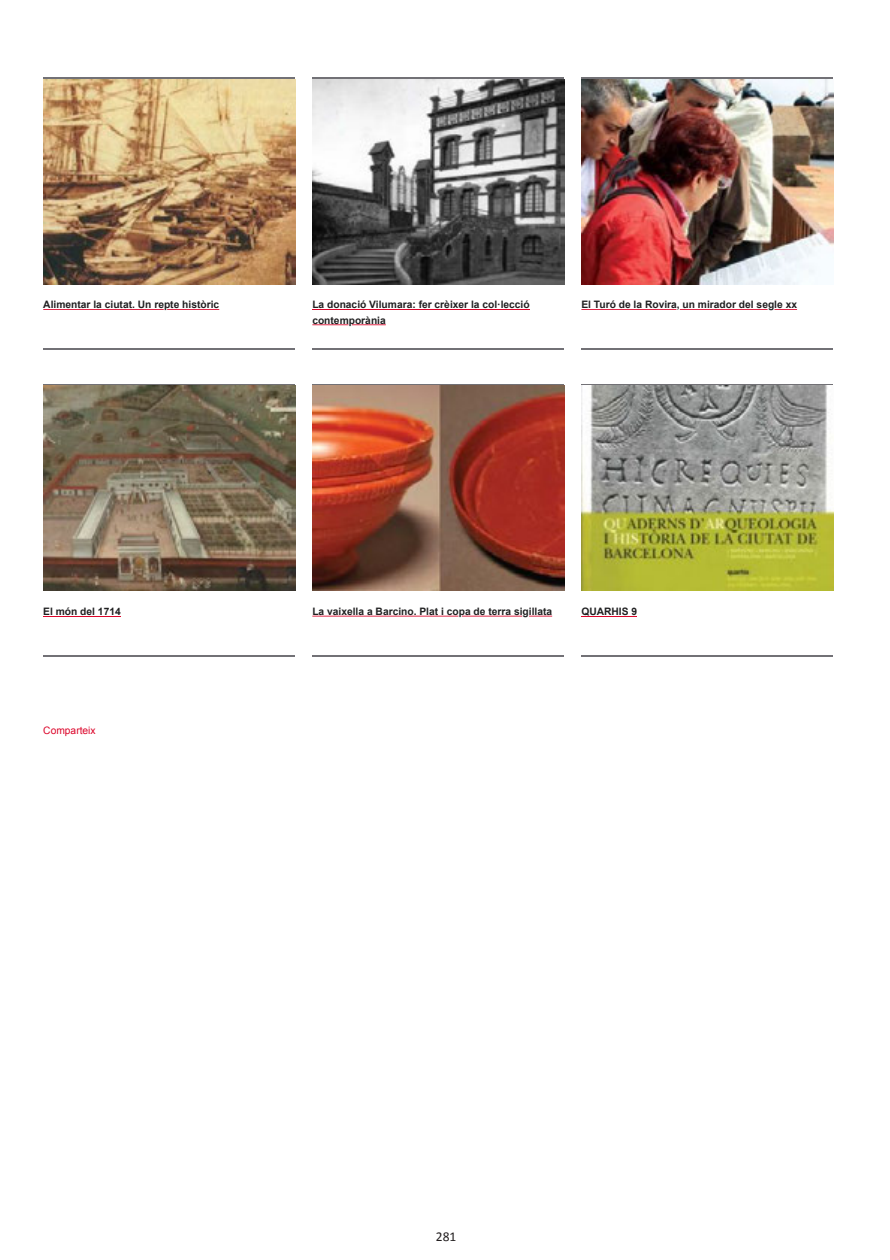
<style>
.page{position:relative;width:890px;height:1260px;background:#fff}
.page>*{position:absolute;margin:0;border:0;box-sizing:border-box;transform-origin:0 0}
.t1{font:13.5px "Calibri";color:#231f20}
.t2{font:700 10.2px/15.3px "Arial";color:#202021}
.t3{font:10.2px "Arial";color:#dc052a}
</style>
<div class="page">
<hr style="left:43px;top:77px;width:252px;height:2px;background:#727176">
<hr style="left:43px;top:348px;width:252px;height:2px;background:#727176">
<hr style="left:167px;top:309px;width:52px;height:1px;background:#dc052a">
<hr style="left:43px;top:309px;width:121px;height:1px;background:#dc052a">
<hr style="left:312px;top:77px;width:252px;height:2px;background:#727176">
<hr style="left:312px;top:348px;width:252px;height:2px;background:#727176">
<hr style="left:312px;top:309px;width:218px;height:1px;background:#dc052a">
<hr style="left:352px;top:324px;width:34px;height:1px;background:#dc052a">
<hr style="left:312px;top:324px;width:36px;height:1px;background:#dc052a">
<hr style="left:581px;top:77px;width:252px;height:2px;background:#727176">
<hr style="left:581px;top:348px;width:252px;height:2px;background:#727176">
<svg style="left:774px;top:309px;width:23px;height:1px"></svg>
<hr style="left:680px;top:309px;width:87px;height:1px;background:#dc052a">
<hr style="left:581px;top:309px;width:95px;height:1px;background:#dc052a">
<hr style="left:43px;top:384px;width:252px;height:2px;background:#727176">
<hr style="left:43px;top:655px;width:252px;height:1px;background:#727176">
<hr style="left:43px;top:615px;width:78px;height:1px;background:#dc052a">
<hr style="left:312px;top:384px;width:252px;height:2px;background:#727176">
<hr style="left:312px;top:655px;width:252px;height:1px;background:#727176">
<svg style="left:529px;top:615px;width:23px;height:1px"></svg>
<hr style="left:462px;top:615px;width:60px;height:1px;background:#dc052a">
<hr style="left:312px;top:615px;width:146px;height:1px;background:#dc052a">
<hr style="left:581px;top:384px;width:252px;height:2px;background:#727176">
<hr style="left:581px;top:655px;width:252px;height:1px;background:#727176">
<hr style="left:581px;top:615px;width:56px;height:1px;background:#dc052a">
<img style="left:43px;top:79px;width:252px;height:205px">
<img style="left:312px;top:79px;width:252px;height:205px">
<img style="left:581px;top:79px;width:252px;height:205px">
<img style="left:43px;top:386px;width:252px;height:205px">
<img style="left:312px;top:386px;width:252px;height:205px">
<img style="left:581px;top:386px;width:252px;height:205px">
<p class="t2" style="left:43px;top:297px;width:177px">Alimentar la ciutat. Un repte històric</p>
<p class="t2" style="left:312px;top:297px;width:219px">La donació Vilumara: fer crèixer la col·lecció contemporània</p>
<p class="t2" style="left:581px;top:297px;width:217px">El Turó de la Rovira, un mirador del segle xx</p>
<p class="t2" style="left:43px;top:604px;width:79px">El món del 1714</p>
<p class="t2" style="left:312px;top:604px;width:241px">La vaixella a Barcino. Plat i copa de terra sigillata</p>
<p class="t2" style="left:581px;top:604px;width:57px">QUARHIS 9</p>
<p class="t3" style="left:43px;top:723px;width:54px">Comparteix</p>
<p class="t1" style="left:436px;top:1227px;width:22px">281</p>
</div>
